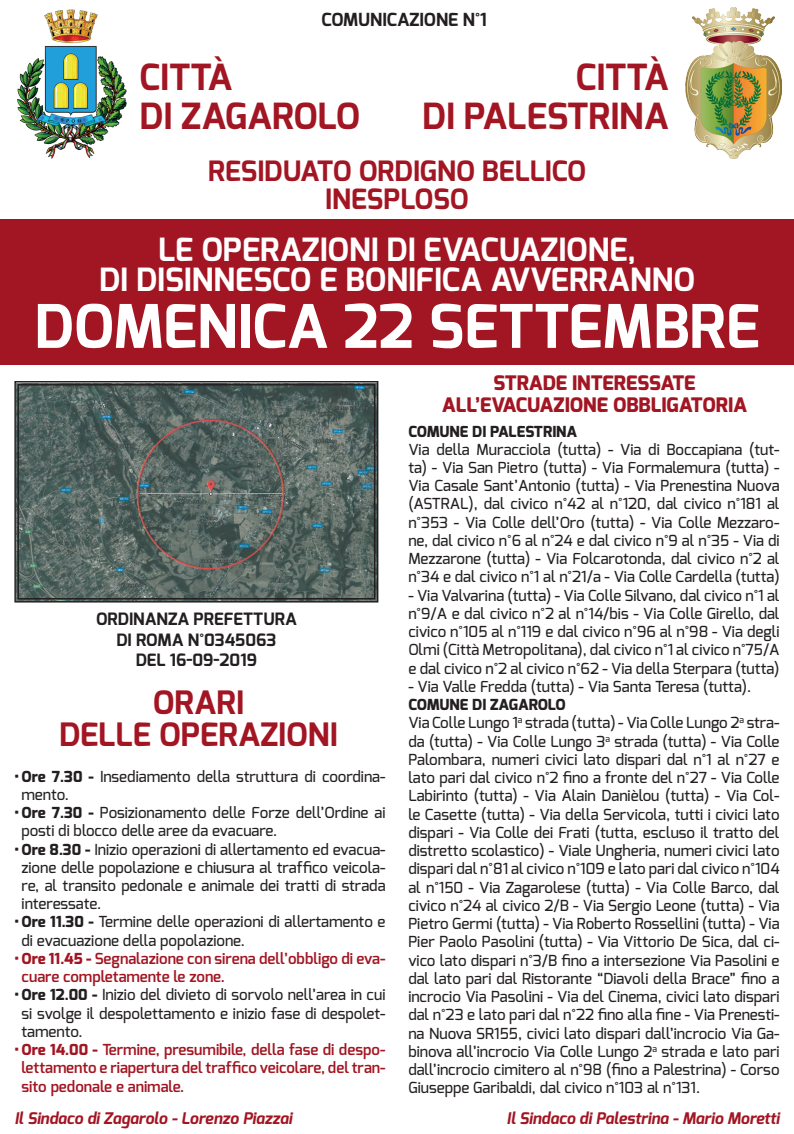
<style>
.page{position:relative;width:794px;height:1134px;background:#fff}
.page>*{position:absolute;margin:0;border:0;box-sizing:border-box;transform-origin:0 0}
.t1{font:700 60px "Exo";color:#fff}
.t2{font:700 36px "Exo";color:#a21522}
.t3{font:700 32.2px "Exo";color:#a21522}
.t4{font:700 32px "Exo";color:#fff}
.t5{font:700 28px "Exo";color:#a21522}
.t6{font:800 20px "Exo";color:#a21522}
.t7{font:700 18px "Exo";color:#231f20}
.t8{font:700 17px "Exo";color:#231f20}
.t9{font:italic 700 16px "Exo";color:#a21522}
.t10{font:500 15.2px/18.2px "Exo";color:#231f20;text-align:justify}
.t11{font:600 15.2px/18.2px "Exo";color:#a21522}
.t12{font:800 15.2px "Exo";color:#231f20}
.s1{font-weight:800}
</style>
<div class="page">
<div style="left:0;top:220px;width:794px;height:145px;background:#a21522"></div>
<img style="left:17px;top:9px;width:110px;height:150px">
<img style="left:685px;top:8px;width:96px;height:151px">
<svg style="left:14px;top:381px;width:365px;height:222px"></svg>
<div style="left:17px;top:384px;width:358px;height:215px;border:2px solid #231f20"></div>
<p class="t7" style="left:321px;top:8px;width:167px">COMUNICAZIONE N°1</p>
<p class="t2" style="left:140px;top:53px;width:94px">CITTÀ</p>
<p class="t2" style="left:140px;top:92px;width:222px">DI ZAGAROLO</p>
<p class="t2" style="left:576px;top:53px;width:94px">CITTÀ</p>
<p class="t2" style="left:422px;top:92px;width:248px">DI PALESTRINA</p>
<p class="t5" style="left:208px;top:153px;width:379px">RESIDUATO ORDIGNO BELLICO</p>
<p class="t5" style="left:325px;top:181px;width:145px">INESPLOSO</p>
<p class="t4" style="left:158px;top:229px;width:479px">LE OPERAZIONI DI EVACUAZIONE,</p>
<p class="t4" style="left:99px;top:259px;width:597px">DI DISINNESCO E BONIFICA AVVERRANNO</p>
<p class="t1" style="left:34px;top:288px;width:727px">DOMENICA 22 SETTEMBRE</p>
<p class="t8" style="left:96px;top:608px;width:202px">ORDINANZA PREFETTURA</p>
<p class="t8" style="left:116px;top:629px;width:161px">DI ROMA N°0345063</p>
<p class="t8" style="left:136px;top:649px;width:123px">DEL 16-09-2019</p>
<p class="t3" style="left:153px;top:682px;width:92px">ORARI</p>
<p class="t3" style="left:59px;top:714px;width:280px">DELLE OPERAZIONI</p>
<p class="t10" style="left:22px;top:767px;width:365px;text-indent:-7px"><span class="s1">• Ore 7.30 -</span> Insediamento della struttura di coordina&shy;mento.</p>
<p class="t10" style="left:22px;top:803px;width:365px;text-indent:-7px"><span class="s1">• Ore 7.30 -</span> Posizionamento delle Forze dell’Ordine ai posti di blocco delle aree da evacuare.</p>
<p class="t10" style="left:22px;top:840px;width:365px;text-indent:-7px"><span class="s1">• Ore 8.30 -</span> Inizio operazioni di allertamento ed evacua&shy;zione delle popolazione e chiusura al traffico veicola&shy;re, al transito pedonale e animale dei tratti di strada interessate.</p>
<p class="t10" style="left:22px;top:913px;width:365px;text-indent:-7px"><span class="s1">• Ore 11.30 -</span> Termine delle operazioni di allertamento e di evacuazione della popolazione.</p>
<p class="t11" style="left:22px;top:949px;width:365px;text-indent:-7px"><span class="s1">• Ore 11.45 -</span> Segnalazione con sirena dell’obbligo di eva&shy;cuare completamente le zone.</p>
<p class="t10" style="left:22px;top:986px;width:365px;text-indent:-7px"><span class="s1">• Ore 12.00 -</span> Inizio del divieto di sorvolo nell’area in cui si svolge il despolettamento e inizio fase di despolet&shy;tamento.</p>
<p class="t11" style="left:22px;top:1040px;width:365px;text-align:justify;text-indent:-7px"><span class="s1">• Ore 14.00 -</span> Termine, presumibile, della fase di despo&shy;lettamento e riapertura del traffico veicolare, del tran&shy;sito pedonale e animale.</p>
<p class="t6" style="left:493px;top:370px;width:204px">STRADE INTERESSATE</p>
<p class="t6" style="left:442px;top:392px;width:307px">ALL’EVACUAZIONE OBBLIGATORIA</p>
<p class="t12" style="left:408px;top:421px;width:170px">COMUNE DI PALESTRINA</p>
<p class="t10" style="left:408px;top:440px;width:373px">Via della Muracciola (tutta) - Via di Boccapiana (tut&shy;ta) - Via San Pietro (tutta) - Via Formalemura (tutta) - Via Casale Sant’Antonio (tutta) - Via Prenestina Nuova (ASTRAL), dal civico n°42 al n°120, dal civico n°181 al n°353 - Via Colle dell’Oro (tutta) - Via Colle Mezzaro&shy;ne, dal civico n°6 al n°24 e dal civico n°9 al n°35 - Via di Mezzarone (tutta) - Via Folcarotonda, dal civico n°2 al n°34 e dal civico n°1 al n°21/a - Via Colle Cardella (tutta)</p>
<p class="t10" style="left:408px;top:586px;width:373px">- Via Valvarina (tutta) - Via Colle Silvano, dal civico n°1 al n°9/A e dal civico n°2 al n°14/bis - Via Colle Girello, dal civico n°105 al n°119 e dal civico n°96 al n°98 - Via degli Olmi (Città Metropolitana), dal civico n°1 al civico n°75/A e dal civico n°2 al civico n°62 - Via della Sterpara (tutta)</p>
<p class="t10" style="left:408px;top:677px;width:344px">- Via Valle Fredda (tutta) - Via Santa Teresa (tutta).</p>
<p class="t12" style="left:408px;top:695px;width:159px">COMUNE DI ZAGAROLO</p>
<p class="t10" style="left:408px;top:714px;width:373px">Via Colle Lungo 1<sup>a</sup> strada (tutta) - Via Colle Lungo 2<sup>a</sup> stra&shy;da (tutta) - Via Colle Lungo 3<sup>a</sup> strada (tutta) - Via Colle Palombara, numeri civici lato dispari dal n°1 al n°27 e lato pari dal civico n°2 fino a fronte del n°27 - Via Colle Labirinto (tutta) - Via Alain Danièlou (tutta) - Via Col&shy;le Casette (tutta) - Via della Servicola, tutti i civici lato dispari - Via Colle dei Frati (tutta, escluso il tratto del distretto scolastico) - Viale Ungheria, numeri civici lato dispari dal n°81 al civico n°109 e lato pari dal civico n°104 al n°150 - Via Zagarolese (tutta) - Via Colle Barco, dal civico n°24 al civico 2/B - Via Sergio Leone (tutta) - Via Pietro Germi (tutta) - Via Roberto Rossellini (tutta) - Via Pier Paolo Pasolini (tutta) - Via Vittorio De Sica, dal ci&shy;vico lato dispari n°3/B fino a intersezione Via Pasolini e dal lato pari dal Ristorante “Diavoli della Brace” fino a incrocio Via Pasolini - Via del Cinema, civici lato dispari dal n°23 e lato pari dal n°22 fino alla fine - Via Prenesti&shy;na Nuova SR155, civici lato dispari dall’incrocio Via Ga&shy;binova all’incrocio Via Colle Lungo 2<sup>a</sup> strada e lato pari dall’incrocio cimitero al n°98 (fino a Palestrina) - Corso Giuseppe Garibaldi, dal civico n°103 al n°131.</p>
<p class="t9" style="left:14px;top:1108px;width:279px">Il Sindaco di Zagarolo - Lorenzo Piazzai</p>
<p class="t9" style="left:506px;top:1108px;width:274px">Il Sindaco di Palestrina - Mario Moretti</p>
</div>
